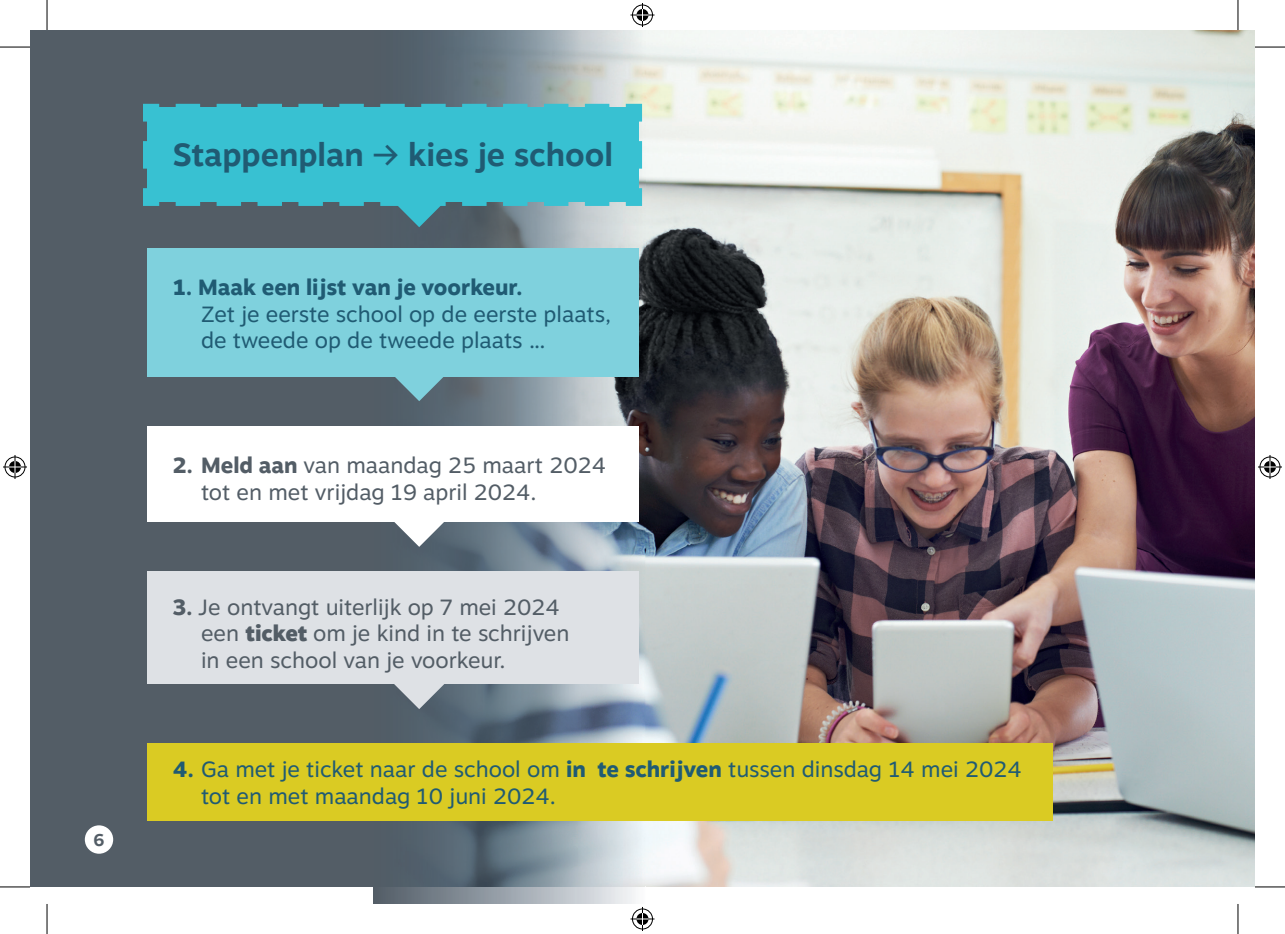
<style>
.page{position:relative;width:1285px;height:934px;background:#fff}
.page>*{position:absolute;margin:0;border:0;box-sizing:border-box;transform-origin:0 0}
.t1{font:700 32px "Motiva Sans";color:#205b73}
.t2{font:22px/26.4px "Motiva Sans";color:#205b73}
.t3{font:22px/26.4px "Motiva Sans";color:#535d66}
.t4{font:800 22px "Motiva Sans";color:#205b73}
.t5{font:700 17px "Motiva Sans";color:#535d66}
.s1{font-weight:800}
.s2{font-weight:900}
</style>
<div class="page">
<div style="left:30px;top:30px;width:1225px;height:856px;background:#535d66"></div>
<img style="left:645px;top:30px;width:610px;height:856px">
<div style="left:373px;top:886px;width:272px;height:17px;background:linear-gradient(to right,#4d5964,#f4f6fa)"></div>
<img style="left:580px;top:30px;width:65px;height:499px">
<img style="left:580px;top:529px;width:65px;height:357px">
<img style="left:390px;top:886px;width:128px;height:1px">
<img style="left:373px;top:30px;width:207px;height:856px">
<svg style="left:143px;top:100px;width:503px;height:110px;background:#3dbdcd"></svg>
<div style="left:147px;top:248px;width:491px;height:128px;background:#7fd1dd"></div>
<div style="left:147px;top:743px;width:905px;height:78px;background:#dacb23"></div>
<div style="left:147px;top:426px;width:491px;height:95px;background:#fff"></div>
<div style="left:147px;top:571px;width:491px;height:112px;background:#dee1e5"></div>
<svg style="left:176px;top:198px;width:441px;height:29px"></svg>
<svg style="left:393px;top:376px;width:52px;height:25px"></svg>
<svg style="left:393px;top:521px;width:52px;height:25px"></svg>
<svg style="left:393px;top:683px;width:52px;height:25px"></svg>
<div style="left:85px;top:825px;width:28px;height:28px;background:#fff;border-radius:50%"></div>
<hr style="left:0;top:47px;width:30px;height:1px;background:#000">
<hr style="left:1255px;top:47px;width:30px;height:1px;background:#000">
<hr style="left:0;top:886px;width:30px;height:1px;background:#000">
<hr style="left:1255px;top:886px;width:30px;height:1px;background:#000">
<hr style="left:47px;top:0;width:1px;height:30px;background:#000">
<hr style="left:47px;top:903px;width:1px;height:30px;background:#000">
<hr style="left:1237px;top:0;width:1px;height:30px;background:#000">
<hr style="left:1237px;top:903px;width:1px;height:30px;background:#000">
<svg style="left:630px;top:3px;width:24px;height:24px"></svg>
<svg style="left:630px;top:907px;width:24px;height:23px"></svg>
<svg style="left:3px;top:455px;width:24px;height:24px"></svg>
<svg style="left:1258px;top:455px;width:24px;height:24px"></svg>
<svg style="left:374px;top:145px;width:24px;height:21px"></svg>
<p class="t5" style="left:93px;top:827px;width:12px">6</p>
<h1 class="t1" style="left:173px;top:131px;width:193px">Stappenplan</h1>
<h1 class="t1" style="left:408px;top:131px;width:207px">kies je school</h1>
<p class="t4" style="left:173px;top:271px;width:352px">1. Maak een lijst van je voorkeur.</p>
<p class="t2" style="left:201px;top:300px;width:411px">Zet je eerste school op de eerste plaats, de tweede op de tweede plaats ...</p>
<p class="t3" style="left:201px;top:451px;width:406px;text-indent:-28px"><span class="s1">2. Meld aan</span> van maandag 25 maart 2024 tot en met vrijdag 19 april 2024.</p>
<p class="t3" style="left:201px;top:593px;width:370px;text-indent:-28px"><span class="s1">3.</span> Je ontvangt uiterlijk op 7 mei 2024 een <span class="s2">ticket</span> om je kind in te schrijven in een school van je voorkeur.</p>
<p class="t2" style="left:201px;top:755px;width:822px;text-indent:-28px"><span class="s1">4.</span> Ga met je ticket naar de school om <span class="s1">in te schrijven</span> tussen dinsdag 14 mei 2024 tot en met maandag 10 juni 2024.</p>
</div>
